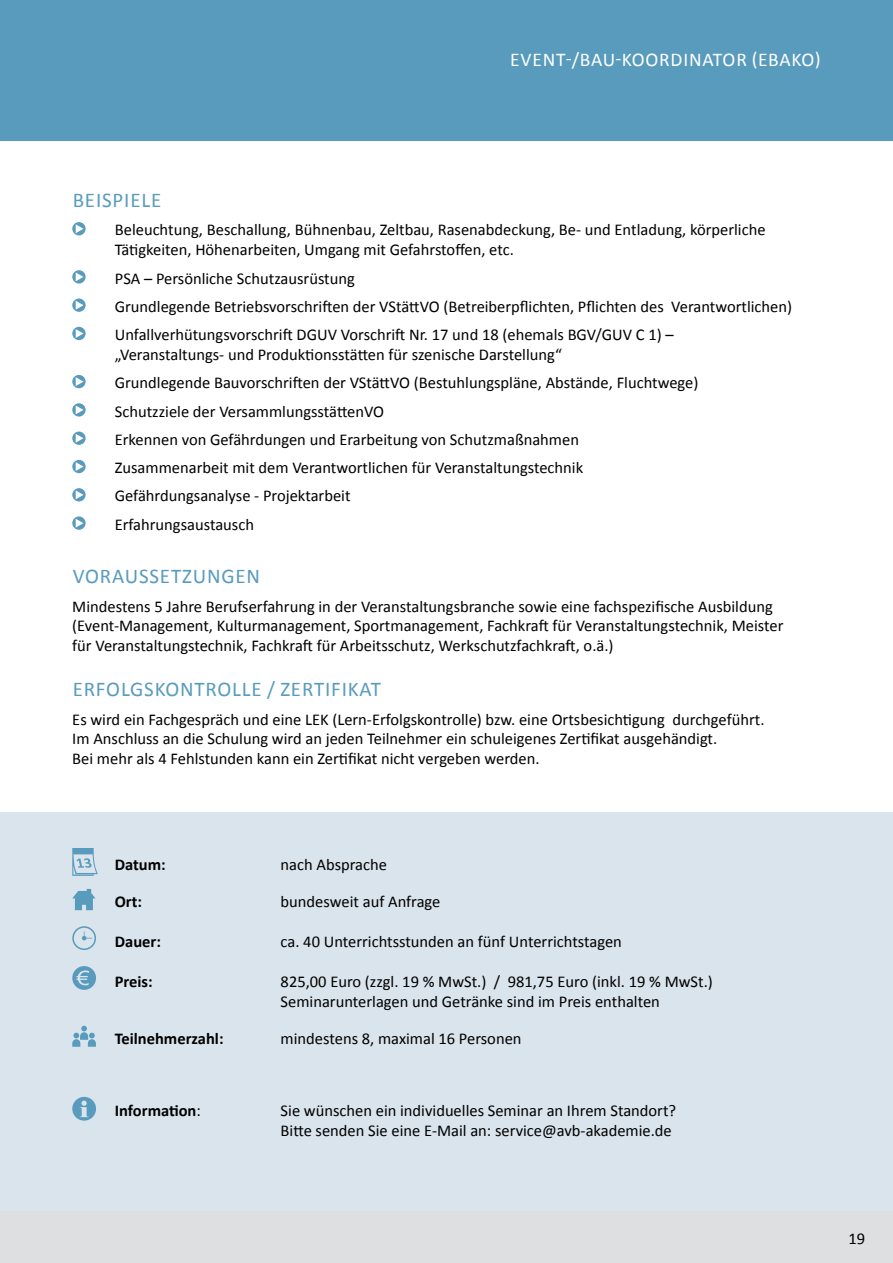
<style>
.page{position:relative;width:893px;height:1263px;background:#fff}
.page>*{position:absolute;margin:0;border:0;box-sizing:border-box;transform-origin:0 0}
.t1{font:21px "Calibri";letter-spacing:.04em;color:#589bbd}
.t2{font:19.5px "Calibri";letter-spacing:.035em;color:#fff}
.t3{font:16.5px/28.3px "Calibri";color:#000}
.t4{font:700 16.5px "Calibri";color:#000}
.s1{font-weight:400}
</style>
<div class="page">
<div style="left:0;top:812px;width:893px;height:408px;background:#dae4ec"></div>
<div style="left:0;top:1212px;width:893px;height:51px;background:#dddfe1"></div>
<div style="left:0;top:0;width:893px;height:140px;background:#589bbd"></div>
<svg style="left:72px;top:222px;width:14px;height:13px"></svg>
<svg style="left:72px;top:270px;width:14px;height:13px"></svg>
<svg style="left:72px;top:298px;width:14px;height:14px"></svg>
<svg style="left:72px;top:327px;width:14px;height:13px"></svg>
<svg style="left:72px;top:375px;width:14px;height:13px"></svg>
<svg style="left:72px;top:403px;width:14px;height:14px"></svg>
<svg style="left:72px;top:431px;width:14px;height:14px"></svg>
<svg style="left:72px;top:460px;width:14px;height:13px"></svg>
<svg style="left:72px;top:488px;width:14px;height:13px"></svg>
<svg style="left:72px;top:516px;width:14px;height:14px"></svg>
<svg style="left:72px;top:848px;width:26px;height:28px"></svg>
<svg style="left:72px;top:889px;width:24px;height:21px"></svg>
<svg style="left:72px;top:926px;width:24px;height:24px"></svg>
<svg style="left:72px;top:966px;width:24px;height:24px"></svg>
<svg style="left:72px;top:1026px;width:24px;height:21px"></svg>
<svg style="left:72px;top:1097px;width:24px;height:23px"></svg>
<p class="t2" style="left:510px;top:47px;width:23px">Event</p>
<p class="t2" style="left:566px;top:47px;width:58px">-/Bau -koordinator</p>
<p class="t2" style="left:752px;top:47px;width:36px">(EBako</p>
<p class="t2" style="left:815px;top:47px;width:7px">)</p>
<p class="t1" style="left:73px;top:187px;width:87px">Beispiele</p>
<p class="t3" style="left:115px;top:220px;width:652px;line-height:19.8px">Beleuchtung, Beschallung, Bühnenbau, Zeltbau, Rasenabdeckung, Be- und Entladung, körperliche<br>Tätigkeiten, Höhenarbeiten, Umgang mit Gefahrstoffen, etc.</p>
<p class="t3" style="left:115px;top:264px;width:679px">PSA – Persönliche Schutzausrüstung<br>Grundlegende Betriebsvorschriften der VStättVO (Betreiberpflichten, Pflichten des Verantwortlichen)<br>Unfallverhütungsvorschrift DGUV Vorschrift Nr. 17 und 18 (ehemals BGV/GUV C 1) –</p>
<p class="t3" style="left:115px;top:340px;width:585px">„Veranstaltungs- und Produktionsstätten für szenische Darstellung“<br>Grundlegende Bauvorschriften der VStättVO (Bestuhlungspläne, Abstände, Fluchtwege)<br>Schutzziele der VersammlungsstättenVO<br>Erkennen von Gefährdungen und Erarbeitung von Schutzmaßnahmen<br>Zusammenarbeit mit dem Verantwortlichen für Veranstaltungstechnik Gefährdungsanalyse - Projektarbeit<br>Erfahrungsaustausch</p>
<p class="t1" style="left:73px;top:563px;width:52px">Vorausse</p>
<p class="t1" style="left:171px;top:563px;width:36px">tzungen</p>
<p class="t3" style="left:72px;top:596px;width:713px;line-height:19.8px">Mindestens 5 Jahre Berufserfahrung in der Veranstaltungsbranche sowie eine fachspezifische Ausbildung (Event-Management, Kulturmanagement, Sportmanagement, Fachkraft für Veranstaltungstechnik, Meister für Veranstaltungstechnik, Fachkraft für Arbeitsschutz, Werkschutzfachkraft, o.ä.)</p>
<p class="t1" style="left:73px;top:676px;width:24px">Erfolgskontrolle</p>
<p class="t1" style="left:267px;top:676px;width:35px">/ Zertifikat</p>
<p class="t3" style="left:72px;top:709px;width:694px;line-height:19.8px">Es wird ein Fachgespräch und eine LEK (Lern-Erfolgskontrolle) bzw. eine Ortsbesichtigung durchgeführt.<br>Im Anschluss an die Schulung wird an jeden Teilnehmer ein schuleigenes Zertifikat ausgehändigt.<br>Bei mehr als 4 Fehlstunden kann ein Zertifikat nicht vergeben werden.</p>
<p class="t4" style="left:115px;top:854px;width:52px">Datum:</p>
<p class="t3" style="left:281px;top:850px;width:108px">nach Absprache</p>
<p class="t4" style="left:115px;top:891px;width:29px">Ort:</p>
<p class="t3" style="left:281px;top:887px;width:161px">bundesweit auf Anfrage</p>
<p class="t4" style="left:115px;top:931px;width:48px">Dauer:</p>
<p class="t3" style="left:281px;top:927px;width:343px">ca. 40 Unterrichtsstunden an fünf Unterrichtstagen</p>
<p class="t4" style="left:115px;top:971px;width:39px">Preis:</p>
<p class="t3" style="left:281px;top:971px;width:434px;line-height:19.8px">825,00 Euro (zzgl. 19 % MwSt.) / 981,75 Euro (inkl. 19 % MwSt.)<br>Seminarunterlagen und Getränke sind im Preis enthalten</p>
<p class="t4" style="left:115px;top:1028px;width:110px">Teilnehmerzahl:</p>
<p class="t3" style="left:281px;top:1024px;width:242px">mindestens 8, maximal 16 Personen</p>
<p class="t4" style="left:115px;top:1100px;width:88px">Information<span class="s1">:</span></p>
<p class="t3" style="left:281px;top:1101px;width:397px;line-height:19.8px">Sie wünschen ein individuelles Seminar an Ihrem Standort?<br>Bitte senden Sie eine E-Mail an: service@avb-akademie.de</p>
<p class="t3" style="left:848px;top:1224px;width:18px">19</p>
</div>
